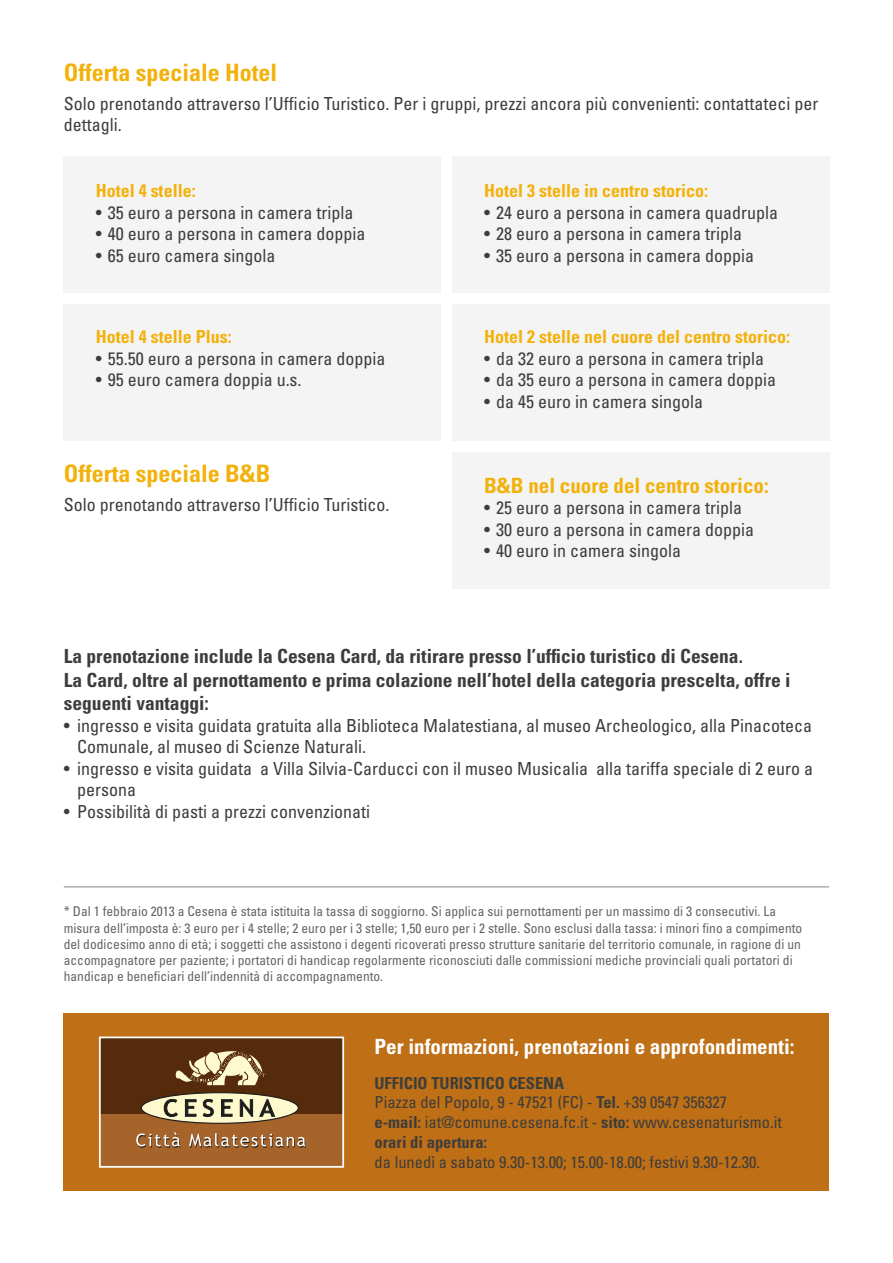
<style>
.page{position:relative;width:893px;height:1263px;background:#fff}
.page>*{position:absolute;margin:0;border:0;box-sizing:border-box;transform-origin:0 0}
.t1{font:700 condensed 24px "Univers LT Std";color:#f3b10b}
.t2{font:700 condensed 21px "Univers LT Std";color:#fff}
.t3{font:700 condensed 21px "Univers LT Std";color:#f3b10b}
.t4{font:700 condensed 19.5px/23.4px "Univers LT Std";color:#3d3d3c}
.t5{font:condensed 18px/21.6px "Univers LT Std";color:#3d3d3c}
.t6{font:700 condensed 18px "Univers LT Std";color:#f3b10b}
.t7{font:condensed 16.5px/19.8px "Univers LT Std";color:#3d3d3c}
.t8{font:condensed 13.5px/16.2px "Univers LT Std";color:#646463}
.s1{font-weight:700}
</style>
<div class="page">
<div style="left:64px;top:157px;width:377px;height:136px;background:#f4f4f4"></div>
<div style="left:452px;top:157px;width:377px;height:136px;background:#f4f4f4"></div>
<div style="left:64px;top:304px;width:377px;height:137px;background:#f4f4f4"></div>
<div style="left:452px;top:304px;width:377px;height:137px;background:#f4f4f4"></div>
<div style="left:452px;top:452px;width:377px;height:137px;background:#f4f4f4"></div>
<hr style="left:64px;top:887px;width:765px;height:1px;background:#878787">
<div style="left:64px;top:1013px;width:765px;height:178px;background:#bf6f15"></div>
<div style="left:100px;top:1037px;width:243px;height:130px;background:#552b0b"></div>
<div style="left:100px;top:1114px;width:243px;height:53px;background:#a6632a"></div>
<svg style="left:136px;top:1132px;width:44px;height:16px"></svg>
<svg style="left:189px;top:1133px;width:117px;height:14px"></svg>
<div style="left:141px;top:1093px;width:157px;height:30px;background:#ffface;border-radius:50%"></div>
<div style="left:141px;top:1092px;width:158px;height:32px;border:1px solid #1d1d1b;border-radius:50%"></div>
<svg style="left:164px;top:1099px;width:13px;height:17px"></svg>
<svg style="left:185px;top:1100px;width:11px;height:16px"></svg>
<svg style="left:203px;top:1099px;width:10px;height:17px"></svg>
<svg style="left:221px;top:1100px;width:11px;height:16px"></svg>
<svg style="left:240px;top:1100px;width:13px;height:16px"></svg>
<svg style="left:260px;top:1099px;width:15px;height:17px"></svg>
<svg style="left:176px;top:1051px;width:89px;height:34px"></svg>
<div style="left:99px;top:1036px;width:245px;height:132px;border:2px solid #fff"></div>
<h1 class="t1" style="left:64px;top:58px;width:215px">Offerta speciale Hotel</h1>
<p class="t5" style="left:64px;top:92px;width:756px">Solo prenotando attraverso l’Ufficio Turistico. Per i gruppi, prezzi ancora più convenienti: contattateci per dettagli.</p>
<p class="t6" style="left:96px;top:180px;width:101px">Hotel 4 stelle:</p>
<p class="t5" style="left:96px;top:201px;width:259px">• 35 euro a persona in camera tripla</p>
<p class="t5" style="left:96px;top:223px;width:271px">• 40 euro a persona in camera doppia</p>
<p class="t5" style="left:96px;top:244px;width:181px">• 65 euro camera singola</p>
<p class="t6" style="left:96px;top:326px;width:137px">Hotel 4 stelle Plus:</p>
<p class="t5" style="left:96px;top:347px;width:291px">• 55.50 euro a persona in camera doppia</p>
<p class="t5" style="left:96px;top:369px;width:207px">• 95 euro camera doppia u.s.</p>
<h1 class="t1" style="left:64px;top:459px;width:208px">Offerta speciale B&amp;B</h1>
<p class="t5" style="left:64px;top:493px;width:327px">Solo prenotando attraverso l’Ufficio Turistico.</p>
<p class="t6" style="left:484px;top:180px;width:225px">Hotel 3 stelle in centro storico:</p>
<p class="t5" style="left:484px;top:201px;width:295px">• 24 euro a persona in camera quadrupla</p>
<p class="t5" style="left:484px;top:223px;width:259px">• 28 euro a persona in camera tripla</p>
<p class="t5" style="left:484px;top:244px;width:271px">• 35 euro a persona in camera doppia</p>
<p class="t6" style="left:484px;top:326px;width:307px">Hotel 2 stelle nel cuore del centro storico:</p>
<p class="t5" style="left:484px;top:347px;width:281px">• da 32 euro a persona in camera tripla</p>
<p class="t5" style="left:484px;top:369px;width:293px">• da 35 euro a persona in camera doppia</p>
<p class="t5" style="left:484px;top:390px;width:220px">• da 45 euro in camera singola</p>
<p class="t3" style="left:484px;top:472px;width:286px">B&amp;B nel cuore del centro storico:</p>
<p class="t5" style="left:484px;top:497px;width:259px">• 25 euro a persona in camera tripla</p>
<p class="t5" style="left:484px;top:518px;width:271px">• 30 euro a persona in camera doppia</p>
<p class="t5" style="left:484px;top:540px;width:198px">• 40 euro in camera singola</p>
<p class="t4" style="left:64px;top:644px;width:728px">La prenotazione include la Cesena Card, da ritirare presso l’ufficio turistico di Cesena.<br>La Card, oltre al pernottamento e prima colazione nell’hotel della categoria prescelta, offre i seguenti vantaggi:</p>
<p class="t5" style="left:77px;top:714px;width:736px;text-indent:-14px">• ingresso e visita guidata gratuita alla Biblioteca Malatestiana, al museo Archeologico, alla Pinacoteca<br>Comunale, al museo di Scienze Naturali.</p>
<p class="t5" style="left:77px;top:757px;width:737px;text-indent:-14px">• ingresso e visita guidata a Villa Silvia-Carducci con il museo Musicalia alla tariffa speciale di 2 euro a persona</p>
<p class="t5" style="left:64px;top:800px;width:308px">• Possibilità di pasti a prezzi convenzionati</p>
<p class="t8" style="left:64px;top:903px;width:740px">* Dal 1 febbraio 2013 a Cesena è stata istituita la tassa di soggiorno. Si applica sui pernottamenti per un massimo di 3 consecutivi. La misura dell’imposta è: 3 euro per i 4 stelle; 2 euro per i 3 stelle; 1,50 euro per i 2 stelle. Sono esclusi dalla tassa: i minori fino a compimento del dodicesimo anno di età; i soggetti che assistono i degenti ricoverati presso strutture sanitarie del territorio comunale, in ragione di un accompagnatore per paziente; i portatori di handicap regolarmente riconosciuti dalle commissioni mediche provinciali quali portatori di handicap e beneficiari dell’indennità di accompagnamento.</p>
<p class="t2" style="left:375px;top:1033px;width:421px">Per informazioni, prenotazioni e approfondimenti:</p>
<p class="t7" style="left:375px;top:1072px;width:409px"><span class="s1">UFFICIO TURISTICO CESENA<br></span>Piazza del Popolo, 9 - 47521 (FC) - <span class="s1">Tel.</span> +39 0547 356327<br><span class="s1">e-mail:</span> iat@comune.cesena.fc.it - <span class="s1">sito:</span> www.cesenaturismo.it <span class="s1">orari di apertura:</span></p>
<p class="t7" style="left:375px;top:1152px;width:387px">da lunedì a sabato 9.30-13.00; 15.00-18.00; festivi 9.30-12.30.</p>
</div>
